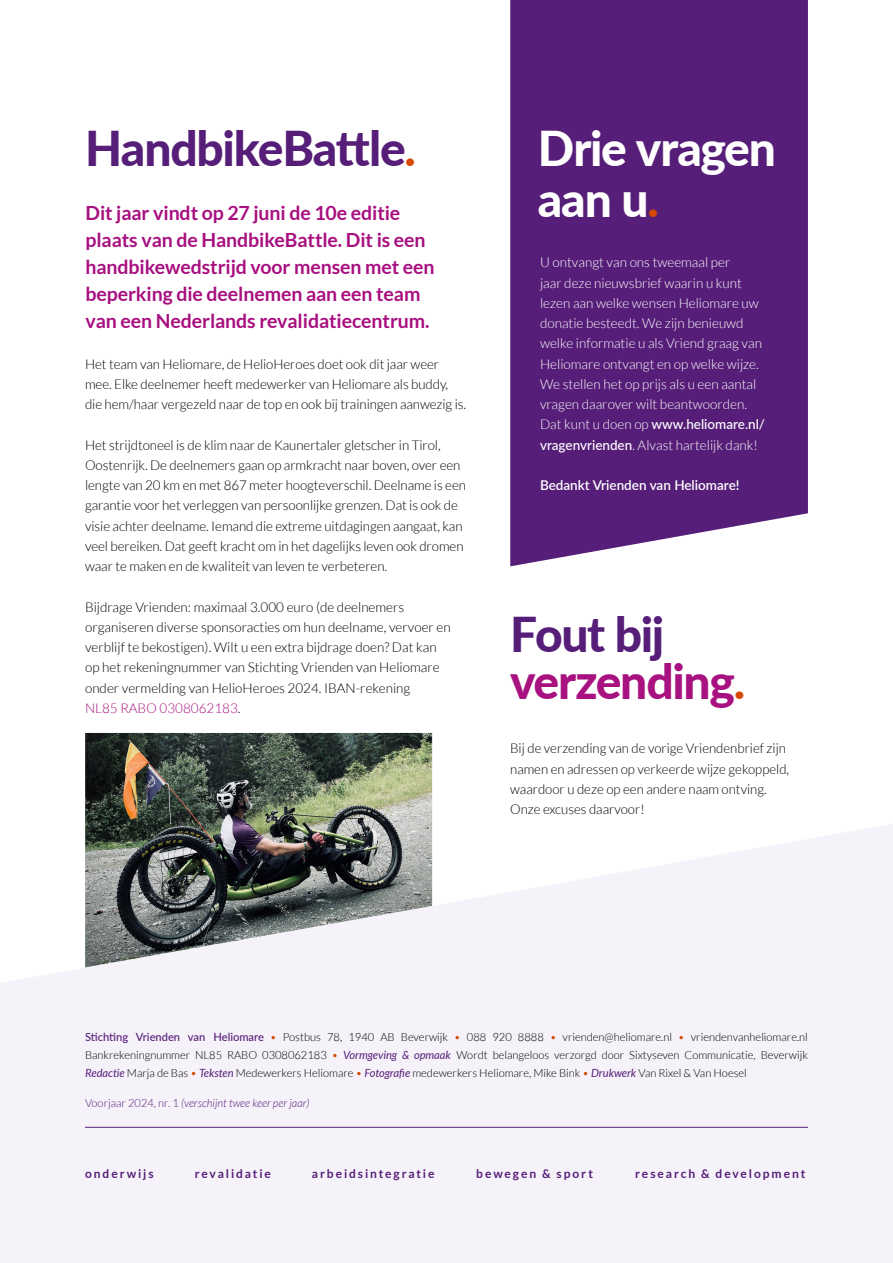
<style>
.page{position:relative;width:893px;height:1263px;background:#fff}
.page>*{position:absolute;margin:0;border:0;box-sizing:border-box;transform-origin:0 0}
.t1{font:800 48px/46.5px "Lato";letter-spacing:-.03em;color:#a71180}
.t2{font:800 48px "Lato";letter-spacing:-.025em;color:#561e78}
.t3{font:800 48px/51px "Lato";letter-spacing:-.025em;color:#fff}
.t4{font:700 19.5px/27px "Lato";letter-spacing:-.005em;color:#a80f80}
.t5{font:300 13.5px/20.2px "Lato";letter-spacing:-.005em;color:#000}
.t6{font:300 13.5px/20.2px "Lato";color:#fff}
.t7{font:600 13.5px "Lato";color:#fff}
.t8{font:700 12px "Lato";letter-spacing:.155em;color:#561e78}
.t9{font:300 11.25px/18px "Lato";color:#000;text-align:justify}
.t10{font:italic 300 11.25px "Lato";color:#561e78}
.s1{color:#d54903}
.s2{color:#a71180}
.s3{font-weight:500}
.s4{color:#561e78}
.s5{font-weight:500;color:#561e78}
.s6{font-weight:400;font-style:italic;color:#561e78}
.s7{font-style:normal}
</style>
<div class="page">
<svg style="left:0;top:824px;width:893px;height:439px;fill:#f5f2f9"></svg>
<div style="left:510px;top:0;width:298px;height:566px;background:#561e78"></div>
<img style="left:85px;top:733px;width:347px;height:234px">
<hr style="left:85px;top:1127px;width:723px;height:1px;background:#561e78">
<h1 class="t2" style="left:85px;top:113px;width:333px">HandbikeBattle<span class="s1">.</span></h1>
<h2 class="t4" style="left:86px;top:199px;width:351px">Dit jaar vindt op 27 juni de 10e editie plaats van de HandbikeBattle. Dit is een handbikewedstrijd voor mensen met een beperking die deelnemen aan een team van een Nederlands revalidatiecentrum.</h2>
<p class="t5" style="left:85px;top:354px;width:383px">Het team van Heliomare, de HelioHeroes doet ook dit jaar weer mee. Elke deelnemer heeft medewerker van Heliomare als buddy, die hem/haar vergezeld naar de top en ook bij trainingen aanwezig is.</p>
<p class="t5" style="left:85px;top:435px;width:382px">Het strijdtoneel is de klim naar de Kaunertaler gletscher in Tirol, Oostenrijk. De deelnemers gaan op armkracht naar boven, over een lengte van 20 km en met 867 meter hoogteverschil. Deelname is een garantie voor het verleggen van persoonlijke grenzen. Dat is ook de visie achter deelname. Iemand die extreme uitdagingen aangaat, kan veel bereiken. Dat geeft kracht om in het dagelijks leven ook dromen waar te maken en de kwaliteit van leven te verbeteren.</p>
<p class="t5" style="left:85px;top:597px;width:367px">Bijdrage Vrienden: maximaal 3.000 euro (de deelnemers organiseren diverse sponsoracties om hun deelname, vervoer en verblijf te bekostigen). Wilt u een extra bijdrage doen? Dat kan op het rekeningnummer van Stichting Vrienden van Heliomare onder vermelding van HelioHeroes 2024. IBAN-rekening<br><span class="s2">NL85 RABO 0308062183</span>.</p>
<h1 class="t3" style="left:538px;top:121px;width:240px">Drie vragen aan u<span class="s1">.</span></h1>
<p class="t6" style="left:540px;top:252px;width:227px">U ontvangt van ons tweemaal per<br>jaar deze nieuwsbrief waarin u kunt lezen aan welke wensen Heliomare uw donatie besteedt. We zijn benieuwd welke informatie u als Vriend graag van Heliomare ontvangt en op welke wijze.<br>We stellen het op prijs als u een aantal vragen daarover wilt beantwoorden.<br>Dat kunt u doen op <span class="s3">www.heliomare.nl/ vragenvrienden</span>. Alvast hartelijk dank!</p>
<p class="t7" style="left:540px;top:475px;width:201px">Bedankt Vrienden van Heliomare!</p>
<h1 class="t1" style="left:510px;top:610px;width:237px"><span class="s4">Fout bij </span>verzending<span class="s1">.</span></h1>
<p class="t5" style="left:510px;top:738px;width:280px">Bij de verzending van de vorige Vriendenbrief zijn namen en adressen op verkeerde wijze gekoppeld, waardoor u deze op een andere naam ontving.<br>Onze excuses daarvoor!</p>
<p class="t9" style="left:85px;top:1028px;width:724px"><span class="s5">Stichting Vrienden van Heliomare</span> <span class="s1">•</span> Postbus 78, 1940 AB Beverwijk <span class="s1">•</span> 088 920 8888 <span class="s1">•</span> vrienden@heliomare.nl <span class="s1">•</span> vriendenvanheliomare.nl Bankrekeningnummer NL85 RABO 0308062183 <span class="s1">•</span> <span class="s6">Vormgeving &amp; opmaak</span> Wordt belangeloos verzorgd door Sixtyseven Communicatie, Beverwijk <span class="s6">Redactie</span> Marja de Bas <span class="s1">•</span> <span class="s6">Teksten</span> Medewerkers Heliomare <span class="s1">•</span> <span class="s6">Fotografie</span> medewerkers Heliomare, Mike Bink <span class="s1">•</span> <span class="s6">Drukwerk</span> Van Rixel &amp; Van Hoesel</p>
<p class="t10" style="left:85px;top:1097px;width:226px"><span class="s7">Voorjaar 2024, nr. 1</span> (verschijnt twee keer per jaar)</p>
<p class="t8" style="left:85px;top:1167px;width:70px">onderwijs</p>
<p class="t8" style="left:195px;top:1167px;width:78px">revalidatie</p>
<p class="t8" style="left:312px;top:1167px;width:124px">arbeidsintegratie</p>
<p class="t8" style="left:476px;top:1167px;width:118px">bewegen &amp; sport</p>
<p class="t8" style="left:635px;top:1167px;width:172px">research &amp; development</p>
</div>
